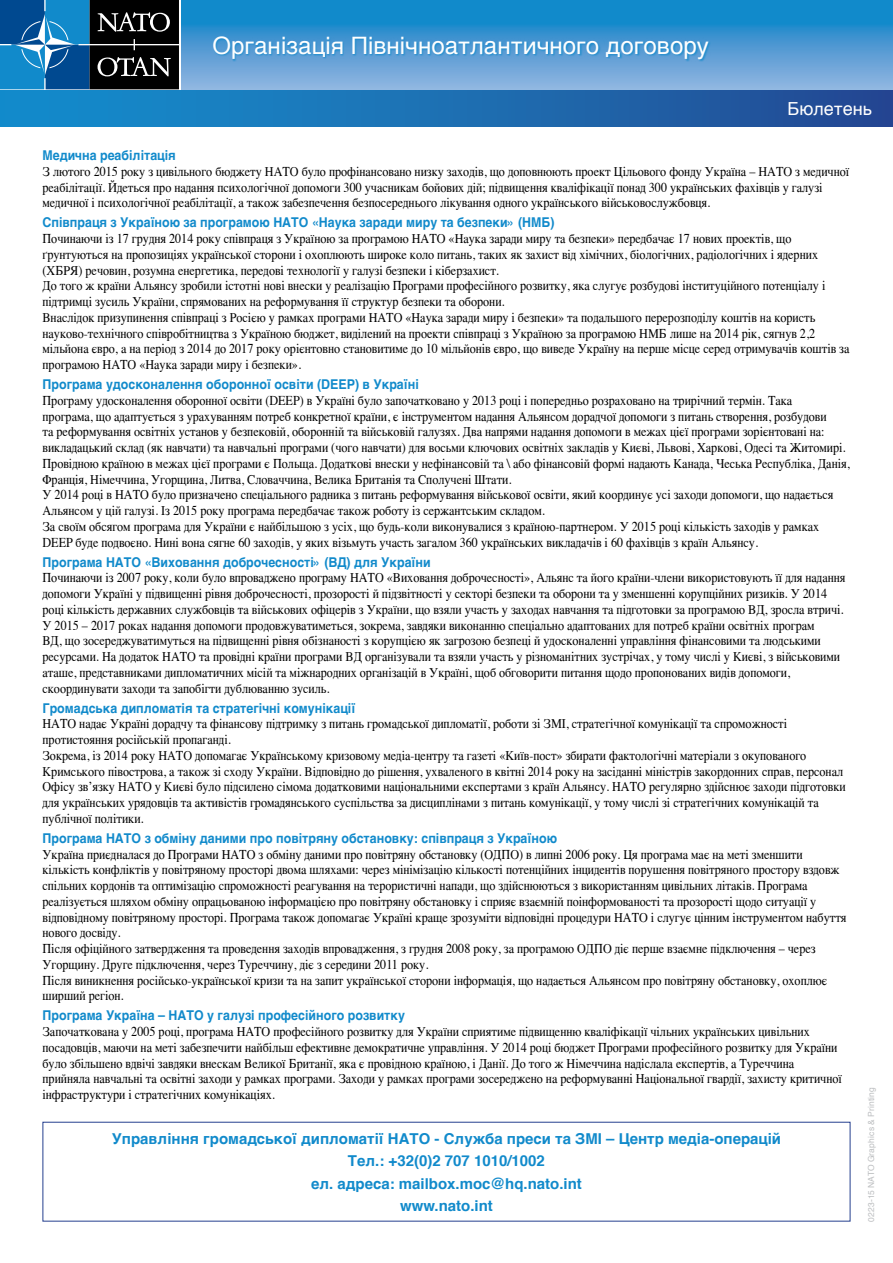
<style>
.page{position:relative;width:893px;height:1263px;background:#fff}
.page>*{position:absolute;margin:0;border:0;box-sizing:border-box;transform-origin:0 0}
.t1{font:24px "Helvetica";color:#fff}
.t2{font:18px "Helvetica";color:#fff}
.t3{font:700 15px/22.5px "Helvetica";color:#118acb;text-align:center}
.t4{font:13.5px/15.8px "Times";color:#000;scale:.9 1}
.t5{font:700 13.5px "Helvetica";color:#118acb;scale:.92 1}
.t6{font:8.4px "Helvetica";letter-spacing:.02em;color:#bcbec0}
</style>
<div class="page">
<svg style="left:181px;top:0;width:712px;height:89px;background:#4599d2"></svg>
<svg style="left:0;top:89px;width:180px;height:2px"></svg>
<svg style="left:0;top:0;width:179px;height:89px;background:#1f4b69"></svg>
<div style="left:0;top:91px;width:893px;height:36px;background:linear-gradient(to right,#1491cf,#254a93)"></div>
<div style="left:214px;top:37px;width:496px;height:24px;background:#118acb;opacity:.75"></div>
<h1 class="t1" style="left:213px;top:27px;width:498px">Організація Північноатлантичного договору</h1>
<h2 class="t2" style="left:787px;top:95px;width:86px">Бюлетень</h2>
<p class="t5" style="left:43px;top:144px;width:146px">Медична реабілітація</p>
<p class="t4" style="left:43px;top:162px;width:898px">З лютого 2015 року з цивільного бюджету НАТО було профінансовано низку заходів, що доповнюють проект Цільового фонду Україна – НАТО з медичної реабілітації. Йдеться про надання психологічної допомоги 300 учасникам бойових дій; підвищення кваліфікації понад 300 українських фахівців у галузі медичної і психологічної реабілітації, а також забезпечення безпосереднього лікування одного українського військовослужбовця.</p>
<p class="t5" style="left:43px;top:212px;width:558px">Співпраця з Україною за програмою НАТО «Наука заради миру та безпеки» (НМБ)</p>
<p class="t4" style="left:43px;top:229px;width:898px">Починаючи із 17 грудня 2014 року співпраця з Україною за програмою НАТО «Наука заради миру та безпеки» передбачає 17 нових проектів, що ґрунтуються на пропозиціях української сторони і охоплюють широке коло питань, таких як захист від хімічних, біологічних, радіологічних і ядерних (ХБРЯ) речовин, розумна енергетика, передові технології у галузі безпеки і кіберзахист.<br>До того ж країни Альянсу зробили істотні нові внески у реалізацію Програми професійного розвитку, яка слугує розбудові інституційного потенціалу і підтримці зусиль України, спрямованих на реформування її структур безпеки та оборони.<br>Внаслідок призупинення співпраці з Росією у рамках програми НАТО «Наука заради миру і безпеки» та подальшого перерозподілу коштів на користь науково-технічного співробітництва з Україною бюджет, виділений на проекти співпраці з Україною за програмою НМБ лише на 2014 рік, сягнув 2,2 мільйона євро, а на період з 2014 до 2017 року орієнтовно становитиме до 10 мільйонів євро, що виведе Україну на перше місце серед отримувачів коштів за програмою НАТО «Наука заради миру і безпеки».</p>
<p class="t5" style="left:43px;top:373px;width:410px">Програма удосконалення оборонної освіти (DEEP) в Україні</p>
<p class="t4" style="left:43px;top:391px;width:898px">Програму удосконалення оборонної освіти (DEEP) в Україні було започатковано у 2013 році і попередньо розраховано на трирічний термін. Така<br>програма, що адаптується з урахуванням потреб конкретної країни, є інструментом надання Альянсом дорадчої допомоги з питань створення, розбудови<br>та реформування освітніх установ у безпековій, оборонній та військовій галузях. Два напрями надання допомоги в межах цієї програми зорієнтовані на: викладацький склад (як навчати) та навчальні програми (чого навчати) для восьми ключових освітніх закладів у Києві, Львові, Харкові, Одесі та Житомирі.<br>Провідною країною в межах цієї програми є Польща. Додаткові внески у нефінансовій та \ або фінансовій формі надають Канада, Чеська Республіка, Данія, Франція, Німеччина, Угорщина, Литва, Словаччина, Велика Британія та Сполучені Штати.<br>У 2014 році в НАТО було призначено спеціального радника з питань реформування військової освіти, який координує усі заходи допомоги, що надається Альянсом у цій галузі. Із 2015 року програма передбачає також роботу із сержантським складом.<br>За своїм обсягом програма для України є найбільшою з усіх, що будь-коли виконувалися з країною-партнером. У 2015 році кількість заходів у рамках DEEP буде подвоєно. Нині вона сягне 60 заходів, у яких візьмуть участь загалом 360 українських викладачів і 60 фахівців з країн Альянсу.</p>
<p class="t5" style="left:43px;top:551px;width:423px">Програма НАТО «Виховання доброчесності» (ВД) для України</p>
<p class="t4" style="left:43px;top:569px;width:894px">Починаючи із 2007 року, коли було впроваджено програму НАТО «Виховання доброчесності», Альянс та його країни-члени використовують її для надання допомоги Україні у підвищенні рівня доброчесності, прозорості й підзвітності у секторі безпеки та оборони та у зменшенні корупційних ризиків. У 2014 році кількість державних службовців та військових офіцерів з України, що взяли участь у заходах навчання та підготовки за програмою ВД, зросла втричі.<br>У 2015 – 2017 роках надання допомоги продовжуватиметься, зокрема, завдяки виконанню спеціально адаптованих для потреб країни освітніх програм<br>ВД, що зосереджуватимуться на підвищенні рівня обізнаності з корупцією як загрозою безпеці й удосконаленні управління фінансовими та людськими ресурсами. На додаток НАТО та провідні країни програми ВД організували та взяли участь у різноманітних зустрічах, у тому числі у Києві, з військовими аташе, представниками дипломатичних місій та міжнародних організацій в Україні, щоб обговорити питання щодо пропонованих видів допомоги, скоординувати заходи та запобігти дублюванню зусиль.</p>
<p class="t5" style="left:43px;top:697px;width:342px">Громадська дипломатія та стратегічні комунікації</p>
<p class="t4" style="left:43px;top:715px;width:894px">НАТО надає Україні дорадчу та фінансову підтримку з питань громадської дипломатії, роботи зі ЗМІ, стратегічної комунікації та спроможності протистояння російській пропаганді.<br>Зокрема, із 2014 року НАТО допомагає Українському кризовому медіа-центру та газеті «Київ-пост» збирати фактологічні матеріали з окупованого Кримського півострова, а також зі сходу України. Відповідно до рішення, ухваленого в квітні 2014 року на засіданні міністрів закордонних справ, персонал Офісу зв’язку НАТО у Києві було підсилено сімома додатковими національними експертами з країн Альянсу. НАТО регулярно здійснює заходи підготовки для українських урядовців та активістів громадянського суспільства за дисциплінами з питань комунікації, у тому числі зі стратегічних комунікацій та публічної політики.</p>
<p class="t5" style="left:43px;top:827px;width:561px">Програма НАТО з обміну даними про повітряну обстановку: співпраця з Україною</p>
<p class="t4" style="left:43px;top:845px;width:895px">Україна приєдналася до Програми НАТО з обміну даними про повітряну обстановку (ОДПО) в липні 2006 року. Ця програма має на меті зменшити кількість конфліктів у повітряному просторі двома шляхами: через мінімізацію кількості потенційних інцидентів порушення повітряного простору вздовж спільних кордонів та оптимізацію спроможності реагування на терористичні напади, що здійснюються з використанням цивільних літаків. Програма реалізується шляхом обміну опрацьованою інформацією про повітряну обстановку і сприяє взаємній поінформованості та прозорості щодо ситуації у відповідному повітряному просторі. Програма також допомагає Україні краще зрозуміти відповідні процедури НАТО і слугує цінним інструментом набуття нового досвіду.<br>Після офіційного затвердження та проведення заходів впровадження, з грудня 2008 року, за програмою ОДПО діє перше взаємне підключення – через Угорщину. Друге підключення, через Туреччину, діє з середини 2011 року.<br>Після виникнення російсько-української кризи та на запит української сторони інформація, що надається Альянсом про повітряну обстановку, охоплює ширший регіон.</p>
<p class="t5" style="left:43px;top:1005px;width:395px">Програма Україна – НАТО у галузі професійного розвитку</p>
<p class="t4" style="left:43px;top:1022px;width:890px">Започаткована у 2005 році, програма НАТО професійного розвитку для України сприятиме підвищенню кваліфікації чільних українських цивільних посадовців, маючи на меті забезпечити найбільш ефективне демократичне управління. У 2014 році бюджет Програми професійного розвитку для України було збільшено вдвічі завдяки внескам Великої Британії, яка є провідною країною, і Данії. До того ж Німеччина надіслала експертів, а Туреччина прийняла навчальні та освітні заходи у рамках програми. Заходи у рамках програми зосереджено на реформуванні Національної гвардії, захисту критичної інфраструктури і стратегічних комунікаціях.</p>
<p class="t3" style="left:112px;top:1127px;width:671px">Управління громадської дипломатії НАТО - Служба преси та ЗМІ – Центр медіа-операцій Тел.: +32(0)2 707 1010/1002<br>ел. адреса: mailbox.moc@hq.nato.int<br>www.nato.int</p>
<p class="t6" style="left:865px;top:1221px;width:136px;rotate:-90deg">0223-15 NATO Graphics &amp; Printing</p>
</div>
